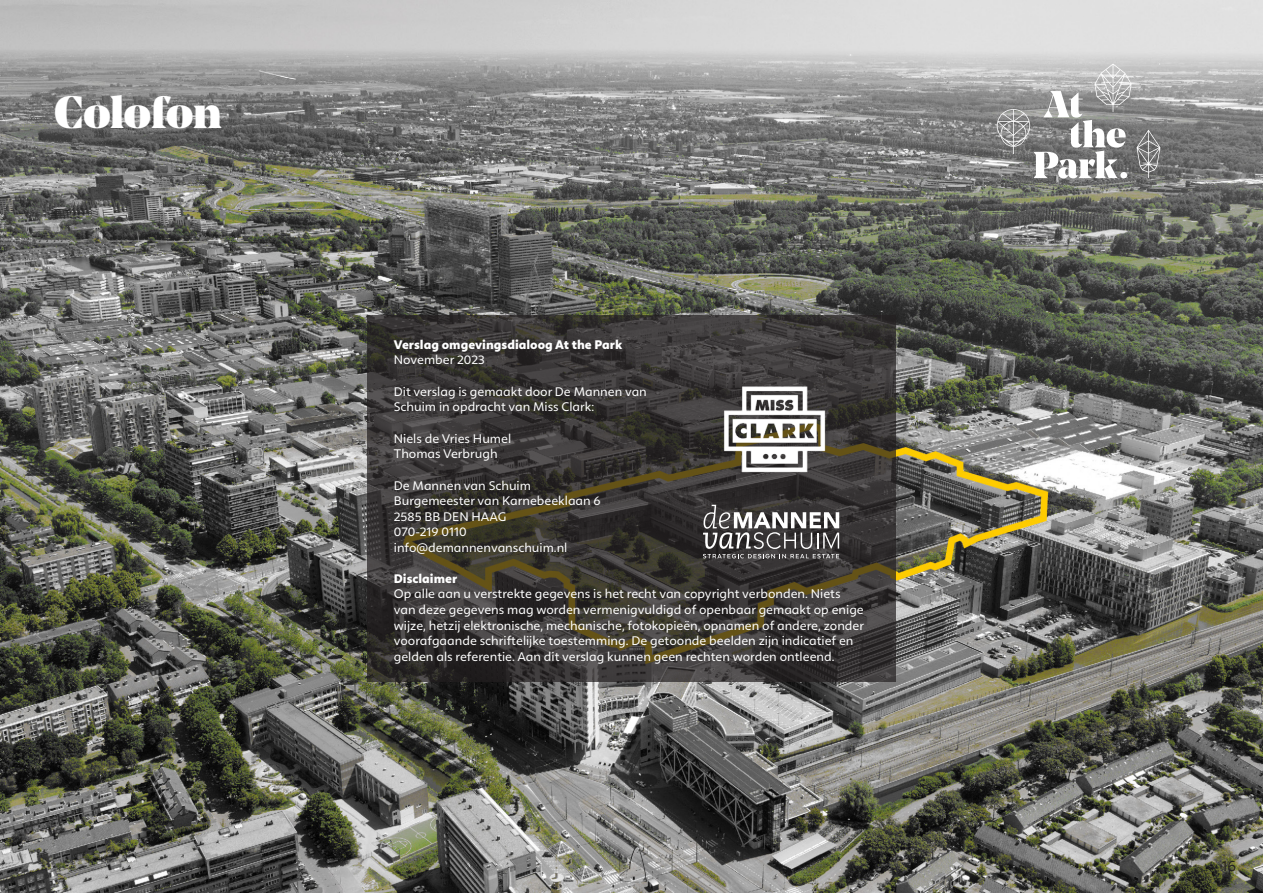
<style>
.page{position:relative;width:1263px;height:893px;background:#fff}
.page>*{position:absolute;margin:0;border:0;box-sizing:border-box;transform-origin:0 0}
.t1{font:900 45px "Noe Display";letter-spacing:-.01em;color:#fff}
.t2{font:16.5px "Rawson Pro";color:#231f20}
.t3{font:13.05px/15.6px "Calima";color:#fff}
.t4{font:800 13.05px "Calima";color:#fff}
</style>
<div class="page">
<img style="left:0;top:0;width:1263px;height:893px">
<svg style="left:367px;top:315px;width:529px;height:367px;background:#3a3733"></svg>
<svg style="left:703px;top:505px;width:136px;height:53px"></svg>
<img style="left:723px;top:385px;width:103px;height:88px">
<svg style="left:997px;top:64px;width:163px;height:114px;background:#a3a3a3"></svg>
<p class="t1" style="left:54px;top:83px;width:169px">Colofon</p>
<p class="t4" style="left:394px;top:337px;width:230px">Verslag omgevingsdialoog At the Park</p>
<p class="t3" style="left:394px;top:352px;width:93px">November 2023</p>
<p class="t3" style="left:394px;top:383px;width:255px">Dit verslag is gemaakt door De Mannen van<br>Schuim in opdracht van Miss Clark:</p>
<p class="t3" style="left:394px;top:430px;width:119px">Niels de Vries Humel</p>
<p class="t3" style="left:394px;top:446px;width:105px">Thomas Verbrugh</p>
<p class="t3" style="left:394px;top:477px;width:139px">De Mannen van Schuim</p>
<p class="t3" style="left:394px;top:493px;width:208px">Burgemeester van Karnebeeklaan 6</p>
<p class="t3" style="left:394px;top:509px;width:114px">2585 BB DEN HAAG</p>
<p class="t3" style="left:394px;top:524px;width:74px">070-219 0110</p>
<p class="t3" style="left:394px;top:540px;width:175px">info@demannenvanschuim.nl</p>
<p class="t4" style="left:394px;top:571px;width:65px">Disclaimer</p>
<p class="t3" style="left:394px;top:586px;width:472px">Op alle aan u verstrekte gegevens is het recht van copyright verbonden. Niets van deze gegevens mag worden vermenigvuldigd of openbaar gemaakt op enige wijze, hetzij elektronische, mechanische, fotokopieën, opnamen of andere, zonder voorafgaande schriftelijke toestemming. De getoonde beelden zijn indicatief en gelden als referentie. Aan dit verslag kunnen geen rechten worden ontleend.</p>
<p class="t2" style="left:1222px;top:857px;width:16px">16</p>
</div>
